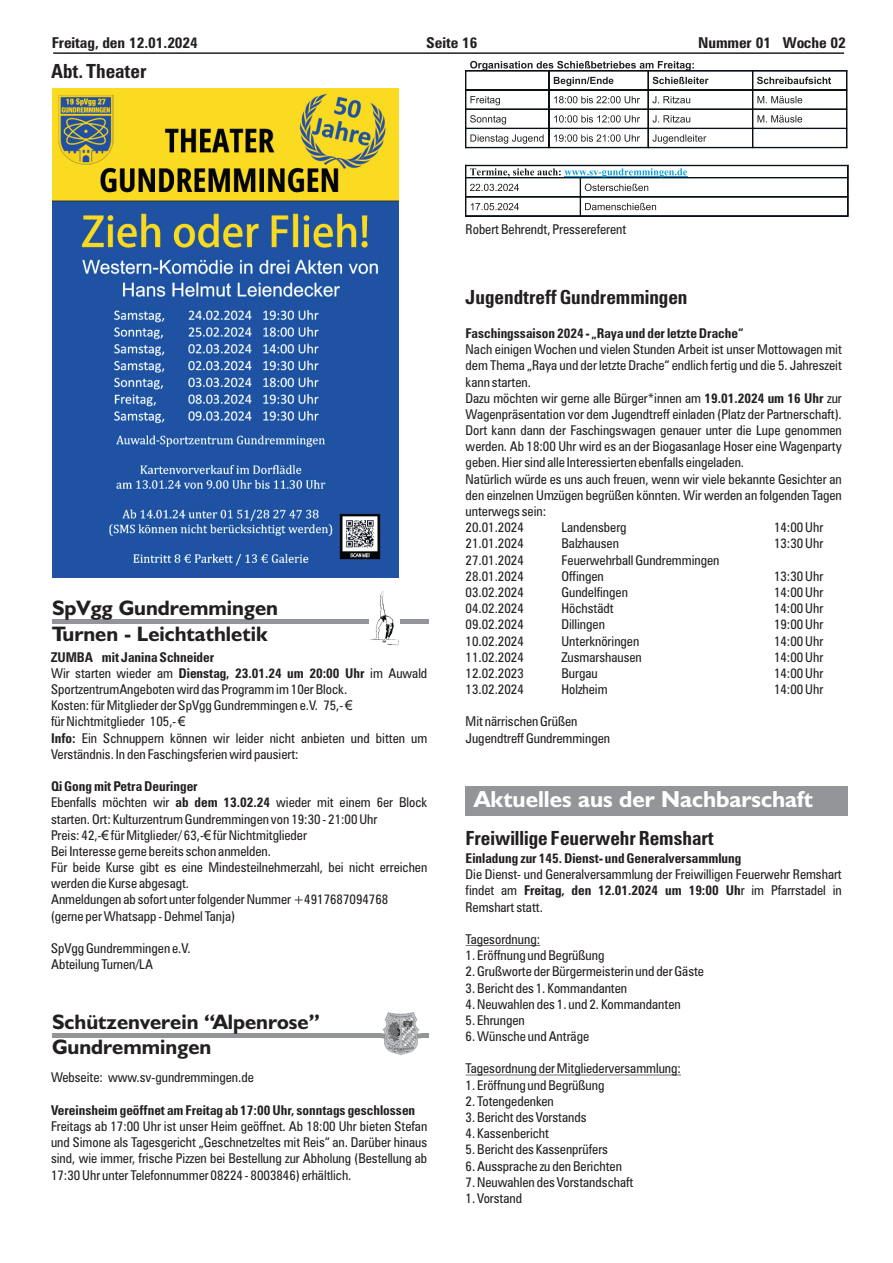
<style>
.page{position:relative;width:893px;height:1263px;background:#fff}
.page>*{position:absolute;margin:0;border:0;box-sizing:border-box;transform-origin:0 0}
.t1{font:700 24px "Humanist 521 BT";color:#fff}
.t2{font:700 23.25px "Humanist 521 BT";color:#fff}
.t3{font:700 21px/25.2px "Humanist 521 BT";color:#231f20}
.t4{font:700 condensed 19.5px "Zurich BT";color:#231f20}
.t5{font:700 condensed 15px "Zurich BT";letter-spacing:-.005em;color:#231f20;scale:1.04 1}
.t6{font:condensed 13.5px/16.2px "Zurich BT";color:#231f20}
.t7{font:700 condensed 13.5px "Zurich BT";color:#231f20}
.s1{font-weight:700}
.s2{font-weight:400}
.s3{font-family:"Arial";font-stretch:normal}
.s4{font-size:24px}
</style>
<div class="page">
<hr style="left:466px;top:945px;width:74px;height:1px;background:#231f20">
<hr style="left:466px;top:1075px;width:215px;height:1px;background:#231f20">
<hr style="left:53px;top:52px;width:791px;height:2px;background:#231f20">
<hr style="left:52px;top:1033px;width:376px;height:4px;background:#939598">
<img style="left:382px;top:1012px;width:38px;height:44px">
<hr style="left:753px;top:71px;width:94px;height:1px;background:#0a1017">
<div style="left:752px;top:70px;width:95px;height:1px;border:1px solid #0a1017"></div>
<div style="left:752px;top:90px;width:95px;height:1px;border:1px solid #0a1017"></div>
<div style="left:752px;top:109px;width:95px;height:1px;border:1px solid #0a1017"></div>
<div style="left:752px;top:128px;width:95px;height:1px;border:1px solid #0a1017"></div>
<div style="left:752px;top:147px;width:95px;height:1px;border:1px solid #0a1017"></div>
<svg style="left:846px;top:70px;width:1px;height:78px"></svg>
<svg style="left:465px;top:61px;width:366px;height:87px"></svg>
<div style="left:465px;top:165px;width:383px;height:1px;border:1px solid #0a1017"></div>
<div style="left:580px;top:177px;width:268px;height:1px;border:1px solid #0a1017"></div>
<div style="left:580px;top:197px;width:268px;height:1px;border:1px solid #0a1017"></div>
<div style="left:465px;top:216px;width:115px;height:1px;border:1px solid #0a1017"></div>
<div style="left:580px;top:216px;width:268px;height:1px;border:1px solid #0a1017"></div>
<svg style="left:847px;top:165px;width:2px;height:51px"></svg>
<svg style="left:465px;top:165px;width:222px;height:51px"></svg>
<img style="left:52px;top:89px;width:346px;height:489px">
<hr style="left:52px;top:620px;width:376px;height:4px;background:#939598">
<img style="left:370px;top:591px;width:29px;height:55px">
<div style="left:465px;top:786px;width:383px;height:30px;background:#939598"></div>
<p class="t5" style="left:52px;top:37px;width:142px">Freitag, den 12.01.2024</p>
<p class="t5" style="left:426px;top:37px;width:51px">Seite 16</p>
<p class="t5" style="left:698px;top:37px;width:144px">Nummer 01 Woche 02</p>
<h3 class="t4" style="left:51px;top:63px;width:97px">Abt. Theater</h3>
<h3 class="t3" style="left:52px;top:597px;width:227px">SpVgg Gundremmingen<br>Turnen - Leichtathletik</h3>
<p class="t6" style="left:466px;top:222px;width:162px">Robert Behrendt, Pressereferent</p>
<h3 class="t4" style="left:466px;top:289px;width:223px">Jugendtreff Gundremmingen</h3>
<p class="t7" style="left:466px;top:328px;width:279px">Faschingssaison 2024 - „Raya und der letzte Drache“</p>
<p class="t6" style="left:466px;top:343px;width:378px">Nach einigen Wochen und vielen Stunden Arbeit ist unser Mottowagen mit dem Thema „Raya und der letzte Drache“ endlich fertig und die 5. Jahreszeit kann starten.<br>Dazu möchten wir gerne alle Bürger*innen am <span class="s1">19.01.2024 um 16 Uhr</span> zur Wagenpräsentation vor dem Jugendtreff einladen (Platz der Partnerschaft).<br>Dort kann dann der Faschingswagen genauer unter die Lupe genommen werden. Ab 18:00 Uhr wird es an der Biogasanlage Hoser eine Wagenparty geben. Hier sind alle Interessierten ebenfalls eingeladen.<br>Natürlich würde es uns auch freuen, wenn wir viele bekannte Gesichter an den einzelnen Umzügen begrüßen könnten. Wir werden an folgenden Tagen unterwegs sein:<br>20.01.2024</p>
<p class="t6" style="left:561px;top:521px;width:67px">Landensberg</p>
<p class="t6" style="left:774px;top:521px;width:51px">14:00 Uhr</p>
<p class="t6" style="left:466px;top:537px;width:60px">21.01.2024</p>
<p class="t6" style="left:561px;top:537px;width:59px">Balzhausen</p>
<p class="t6" style="left:774px;top:537px;width:51px">13:30 Uhr</p>
<p class="t6" style="left:466px;top:553px;width:60px">27.01.2024</p>
<p class="t6" style="left:561px;top:553px;width:160px">Feuerwehrball Gundremmingen</p>
<p class="t6" style="left:466px;top:569px;width:60px">28.01.2024</p>
<p class="t6" style="left:561px;top:569px;width:44px">Offingen</p>
<p class="t6" style="left:774px;top:569px;width:51px">13:30 Uhr</p>
<p class="t6" style="left:466px;top:585px;width:60px">03.02.2024</p>
<p class="t6" style="left:561px;top:585px;width:68px">Gundelfingen</p>
<p class="t6" style="left:774px;top:585px;width:51px">14:00 Uhr</p>
<p class="t6" style="left:466px;top:601px;width:60px">04.02.2024</p>
<p class="t6" style="left:561px;top:601px;width:54px">Höchstädt</p>
<p class="t6" style="left:774px;top:601px;width:51px">14:00 Uhr</p>
<p class="t6" style="left:466px;top:618px;width:60px">09.02.2024</p>
<p class="t6" style="left:561px;top:618px;width:45px">Dillingen</p>
<p class="t6" style="left:774px;top:618px;width:51px">19:00 Uhr</p>
<p class="t6" style="left:466px;top:634px;width:60px">10.02.2024</p>
<p class="t6" style="left:561px;top:634px;width:79px">Unterknöringen</p>
<p class="t6" style="left:774px;top:634px;width:51px">14:00 Uhr</p>
<p class="t7" style="left:51px;top:651px;width:165px">ZUMBA mit Janina Schneider</p>
<p class="t6" style="left:466px;top:650px;width:60px">11.02.2024</p>
<p class="t6" style="left:561px;top:650px;width:82px">Zusmarshausen</p>
<p class="t6" style="left:774px;top:650px;width:51px">14:00 Uhr</p>
<p class="t7" style="left:51px;top:668px;width:378px"><span class="s2">Wir starten wieder am</span> Dienstag, 23.01.24 um 20:00 Uhr <span class="s2">im Auwald</span></p>
<p class="t6" style="left:466px;top:666px;width:60px">12.02.2023</p>
<p class="t6" style="left:561px;top:666px;width:38px">Burgau</p>
<p class="t6" style="left:774px;top:666px;width:51px">14:00 Uhr</p>
<p class="t6" style="left:51px;top:682px;width:298px">SportzentrumAngeboten wird das Programm im 10er Block.</p>
<p class="t6" style="left:466px;top:682px;width:60px">13.02.2024</p>
<p class="t6" style="left:561px;top:682px;width:48px">Holzheim</p>
<p class="t6" style="left:774px;top:682px;width:51px">14:00 Uhr</p>
<p class="t6" style="left:51px;top:699px;width:303px">Kosten: für Mitglieder der SpVgg Gundremmingen e.V. 75,- <span class="s3">€ </span>für Nichtmitglieder 105,- <span class="s3">€</span></p>
<p class="t6" style="left:466px;top:715px;width:113px">Mit närrischen Grüßen</p>
<p class="t6" style="left:51px;top:731px;width:378px"><span class="s1">Info:</span> Ein Schnuppern können wir leider nicht anbieten und bitten um</p>
<p class="t6" style="left:466px;top:731px;width:146px">Jugendtreff Gundremmingen</p>
<p class="t6" style="left:51px;top:747px;width:249px">Verständnis. In den Faschingsferien wird pausiert:</p>
<p class="t6" style="left:51px;top:779px;width:378px"><span class="s1">Qi Gong mit Petra Deuringer<br></span>Ebenfalls möchten wir <span class="s1">ab dem 13.02.24</span> wieder mit einem 6er Block starten. Ort: Kulturzentrum Gundremmingen von 19:30 - 21:00 Uhr<br>Preis: 42,-<span class="s3">€</span> für Mitglieder/ 63,-<span class="s3">€</span> für Nichtmitglieder</p>
<h1 class="t1" style="left:488px;top:789px;width:195px">ereinsnachrichten</h1>
<h2 class="t2" style="left:474px;top:790px;width:341px"><span class="s4">V</span>Aktuelles aus der Nachbarschaft</h2>
<h3 class="t4" style="left:466px;top:831px;width:250px">Freiwillige Feuerwehr Remshart</h3>
<p class="t6" style="left:51px;top:844px;width:222px">Bei Interesse gerne bereits schon anmelden.</p>
<p class="t7" style="left:466px;top:853px;width:277px">Einladung zur 145. Dienst- und Generalversammlung</p>
<p class="t6" style="left:51px;top:860px;width:378px">Für beide Kurse gibt es eine Mindesteilnehmerzahl, bei nicht erreichen</p>
<p class="t6" style="left:466px;top:868px;width:378px">Die Dienst- und Generalversammlung der Freiwilligen Feuerwehr Remshart</p>
<p class="t6" style="left:51px;top:877px;width:140px">werden die Kurse abgesagt.</p>
<p class="t7" style="left:466px;top:885px;width:378px"><span class="s2">findet am</span> Freitag, den 12.01.2024 um 19:00 Uh<span class="s2">r im Pfarrstadel in</span></p>
<p class="t6" style="left:51px;top:893px;width:339px">Anmeldungen ab sofort unter folgender Nummer +4917687094768</p>
<p class="t6" style="left:466px;top:900px;width:79px">Remshart statt.</p>
<p class="t6" style="left:51px;top:909px;width:186px">(gerne per Whatsapp - Dehmel Tanja)</p>
<p class="t6" style="left:466px;top:932px;width:76px">Tagesordnung:</p>
<p class="t6" style="left:51px;top:941px;width:141px">SpVgg Gundremmingen e.V.</p>
<p class="t6" style="left:466px;top:948px;width:140px">1. Eröffnung und Begrüßung</p>
<p class="t6" style="left:51px;top:957px;width:103px">Abteilung Turnen/LA</p>
<p class="t6" style="left:466px;top:965px;width:240px">2. Grußworte der Bürgermeisterin und der Gäste</p>
<p class="t6" style="left:466px;top:981px;width:163px">3. Bericht des 1. Kommandanten</p>
<p class="t6" style="left:466px;top:997px;width:217px">4. Neuwahlen des 1. und 2. Kommandanten</p>
<p class="t6" style="left:466px;top:1013px;width:61px">5. Ehrungen</p>
<p class="t6" style="left:466px;top:1029px;width:125px">6. Wünsche und Anträge</p>
<p class="t6" style="left:466px;top:1062px;width:217px">Tagesordnung der Mitgliederversammlung:</p>
<h3 class="t3" style="left:52px;top:1011px;width:269px">Schützenverein “Alpenrose”<br>Gundremmingen</h3>
<p class="t6" style="left:51px;top:1071px;width:204px">Webseite: www.sv-gundremmingen.de</p>
<p class="t6" style="left:466px;top:1078px;width:140px">1. Eröffnung und Begrüßung</p>
<p class="t6" style="left:466px;top:1094px;width:90px">2. Totengedenken</p>
<p class="t7" style="left:51px;top:1104px;width:366px">Vereinsheim geöffnet am Freitag ab 17:00 Uhr, sonntags geschlossen</p>
<p class="t6" style="left:466px;top:1110px;width:122px">3. Bericht des Vorstands</p>
<p class="t6" style="left:51px;top:1119px;width:378px">Freitags ab 17:00 Uhr ist unser Heim geöffnet. Ab 18:00 Uhr bieten Stefan</p>
<p class="t6" style="left:466px;top:1126px;width:85px">4. Kassenbericht</p>
<p class="t6" style="left:51px;top:1135px;width:378px">und Simone als Tagesgericht „Geschnetzeltes mit Reis“ an. Darüber hinaus</p>
<p class="t6" style="left:466px;top:1143px;width:144px">5. Bericht des Kassenprüfers</p>
<p class="t6" style="left:51px;top:1152px;width:378px">sind, wie immer, frische Pizzen bei Bestellung zur Abholung (Bestellung ab</p>
<p class="t6" style="left:466px;top:1159px;width:158px">6. Aussprache zu den Berichten</p>
<p class="t6" style="left:51px;top:1168px;width:302px">17:30 Uhr unter Telefonnummer 08224 - 8003846) erhältlich.</p>
<p class="t6" style="left:466px;top:1175px;width:169px">7. Neuwahlen des Vorstandschaft</p>
<p class="t6" style="left:466px;top:1191px;width:58px">1. Vorstand</p>
</div>
